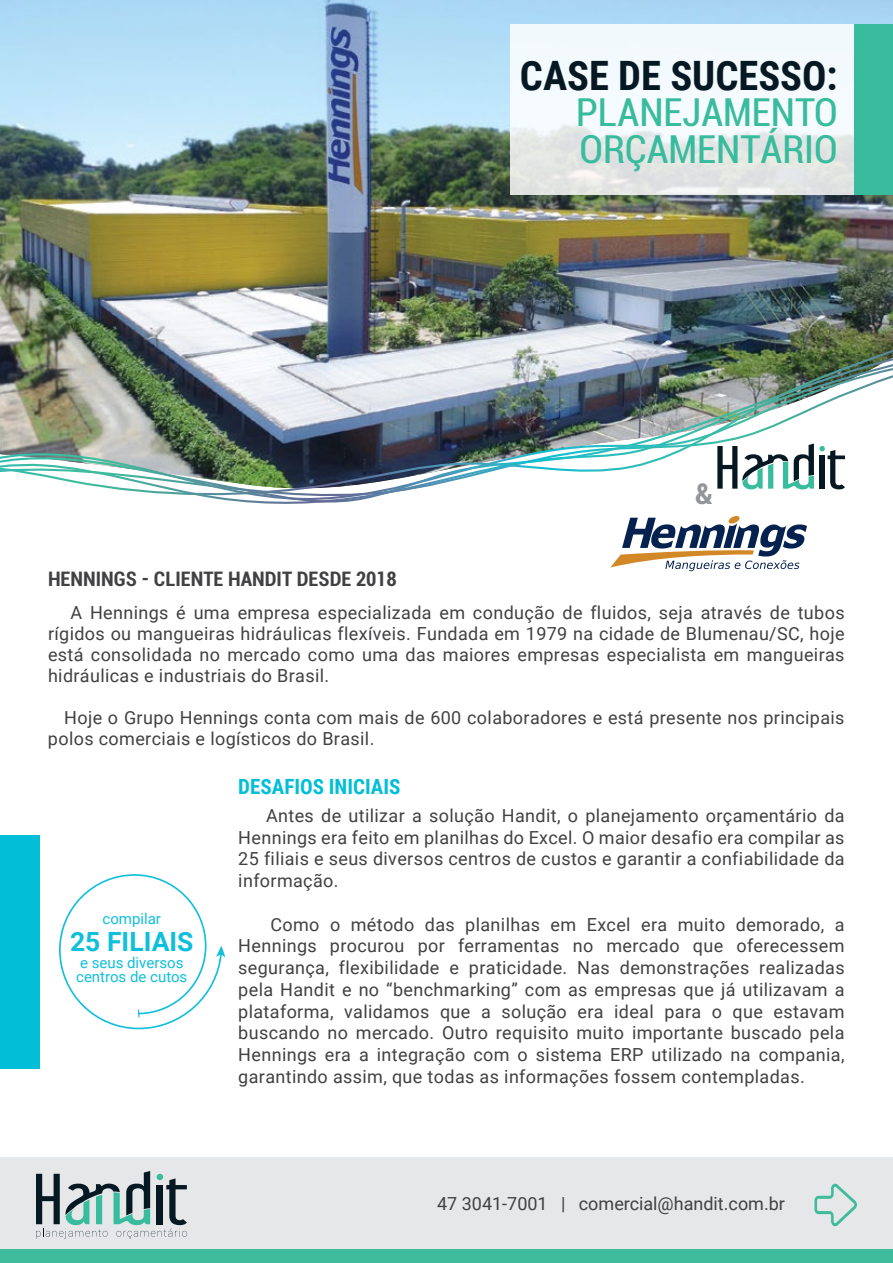
<style>
.page{position:relative;width:893px;height:1263px;background:#fff}
.page>*{position:absolute;margin:0;border:0;box-sizing:border-box;transform-origin:0 0}
.t1{font:condensed 40.5px/36.6px "Roboto";color:#39bb9d}
.t2{font:700 40.5px "Roboto Condensed";color:#061922}
.t3{font:700 condensed 29.85px "Roboto";color:#939598}
.t4{font:700 26.55px "Roboto";color:#10bfda}
.t5{font:700 condensed 21px "Roboto";color:#414042}
.t6{font:700 21px "Roboto Condensed";color:#03bed7}
.t7{font:18px/21.8px "Roboto";letter-spacing:.02em;color:#414042;text-align:justify}
.t8{font:18px "Roboto";color:#414042}
.t9{font:15px/13.8px "Roboto";color:#10bfda}
</style>
<div class="page">
<img style="left:0;top:0;width:893px;height:313px">
<div style="left:0;top:1157px;width:893px;height:106px;background:#e6e7e8"></div>
<img style="left:0;top:313px;width:893px;height:29px">
<img style="left:0;top:344px;width:893px;height:3px">
<img style="left:0;top:347px;width:893px;height:157px">
<div style="left:0;top:1249px;width:893px;height:14px;background:#3ebc9b"></div>
<svg style="left:510px;top:24px;width:345px;height:170px;fill:#f3f9fd"></svg>
<div style="left:855px;top:24px;width:38px;height:170px;background:#39bb9d"></div>
<svg style="left:814px;top:1184px;width:43px;height:42px"></svg>
<svg style="left:36px;top:1171px;width:151px;height:68px"></svg>
<svg style="left:717px;top:444px;width:128px;height:45px"></svg>
<div style="left:0;top:835px;width:39px;height:234px;background:#03bed7"></div>
<svg style="left:59px;top:874px;width:166px;height:156px"></svg>
<svg style="left:610px;top:516px;width:197px;height:55px"></svg>
<h1 class="t2" style="left:520px;top:47px;width:319px">CASE DE SUCESSO:</h1>
<h1 class="t1" style="left:576px;top:93px;width:263px">PLANEJAMENTO<br>ORÇAMENTÁRIO</h1>
<h2 class="t3" style="left:695px;top:474px;width:19px">&amp;</h2>
<p class="t5" style="left:48px;top:565px;width:350px">HENNINGS - CLIENTE HANDIT DESDE 2018</p>
<p class="t7" style="left:48px;top:601px;width:798px;line-height:21px;text-indent:22px">A Hennings é uma empresa especializada em condução de fluidos, seja através de tubos rígidos ou mangueiras hidráulicas flexíveis. Fundada em 1979 na cidade de Blumenau/SC, hoje está consolidada no mercado como uma das maiores empresas especialista em mangueiras hidráulicas e industriais do Brasil.</p>
<p class="t7" style="left:48px;top:706px;width:798px;line-height:21px;text-indent:16px">Hoje o Grupo Hennings conta com mais de 600 colaboradores e está presente nos principais polos comerciais e logísticos do Brasil.</p>
<p class="t9" style="left:103px;top:911px;width:60px">compilar</p>
<h3 class="t4" style="left:70px;top:923px;width:125px">25 FILIAIS</h3>
<p class="t9" style="left:76px;top:956px;width:113px">e seus diversos centros de cutos</p>
<p class="t6" style="left:238px;top:772px;width:164px">DESAFIOS INICIAIS</p>
<p class="t7" style="left:238px;top:804px;width:608px;text-indent:28px">Antes de utilizar a solução Handit, o planejamento orçamentário da Hennings era feito em planilhas do Excel. O maior desafio era compilar as 25 filiais e seus diversos centros de custos e garantir a confiabilidade da informação.</p>
<p class="t7" style="left:238px;top:913px;width:608px;text-indent:32px">Como o método das planilhas em Excel era muito demorado, a Hennings procurou por ferramentas no mercado que oferecessem segurança, flexibilidade e praticidade. Nas demonstrações realizadas pela Handit e no “benchmarking” com as empresas que já utilizavam a plataforma, validamos que a solução era ideal para o que estavam buscando no mercado. Outro requisito muito importante buscado pela Hennings era a integração com o sistema ERP utilizado na compania, garantindo assim, que todas as informações fossem contempladas.</p>
<p class="t8" style="left:437px;top:1191px;width:349px">47 3041-7001 | comercial@handit.com.br</p>
</div>
